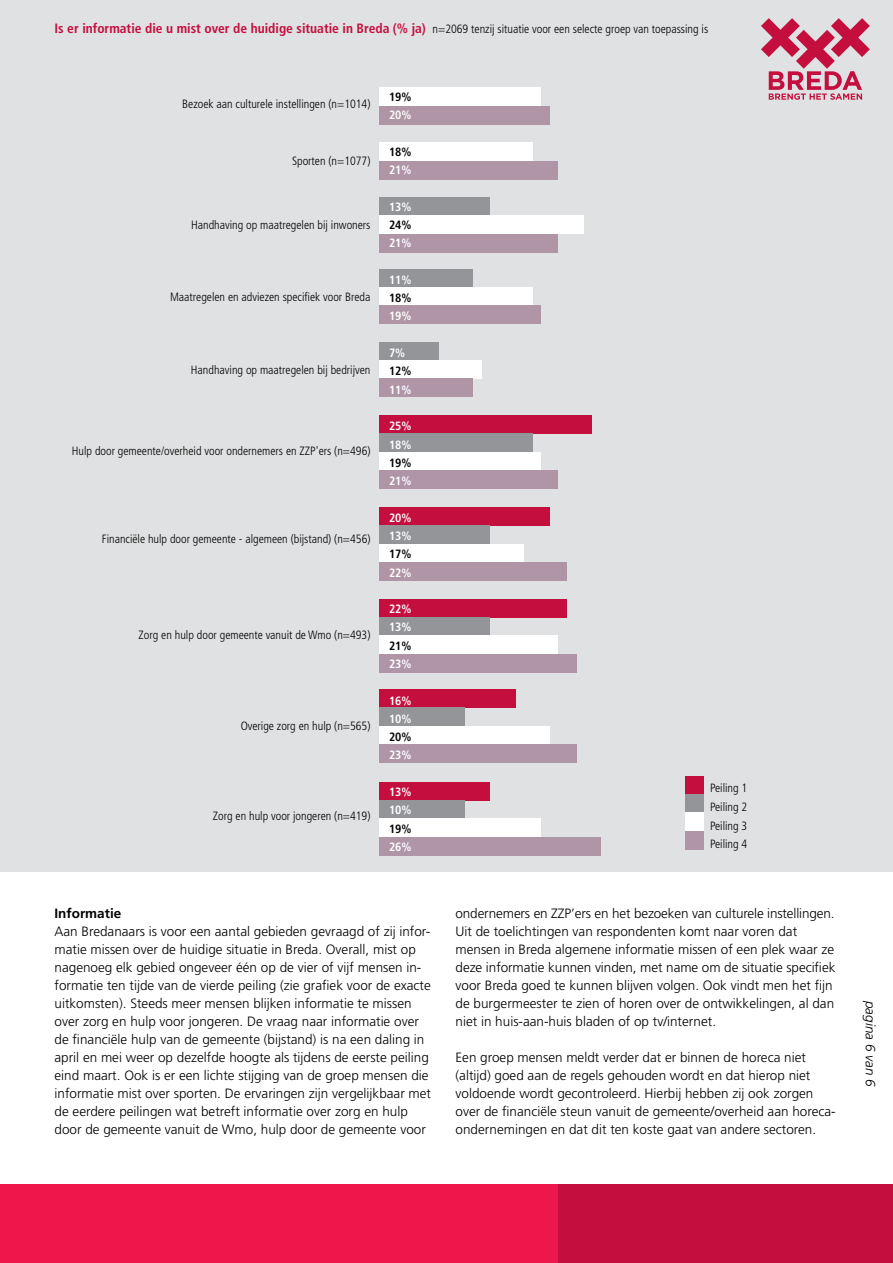
<style>
.page{position:relative;width:893px;height:1263px;background:#fff}
.page>*{position:absolute;margin:0;border:0;box-sizing:border-box;transform-origin:0 0}
.P_basistekst{font:300 13.5px/18px "Frutiger LT Std";color:#000}
.t1{font:700 condensed 13.5px "Frutiger LT Std";color:#c40e3e}
.t2{font:italic 300 13.5px "Frutiger LT Std";color:#000}
._2_kopje_zwart{font:700 13.5px "Frutiger LT Std";color:#000}
.P_Voetnoot{font:300 condensed 12px/18.8px "Frutiger LT Std";color:#000}
.t3{font:700 condensed 12px/18.3px "Frutiger LT Std";color:#fff}
.t4{font:700 condensed 12px "Frutiger LT Std";color:#000}
.s1{font-weight:300;font-size:12px;color:#000}
</style>
<div class="page">
<div style="left:0;top:0;width:893px;height:872px;background:#e0e1e2"></div>
<div style="left:379px;top:88px;width:162px;height:18px;background:#fff"></div>
<div style="left:379px;top:143px;width:153px;height:18px;background:#fff"></div>
<div style="left:379px;top:197px;width:111px;height:19px;background:#939598"></div>
<div style="left:379px;top:216px;width:204px;height:18px;background:#fff"></div>
<div style="left:379px;top:269px;width:94px;height:18px;background:#939598"></div>
<div style="left:379px;top:287px;width:153px;height:19px;background:#fff"></div>
<div style="left:379px;top:342px;width:60px;height:18px;background:#939598"></div>
<div style="left:379px;top:360px;width:102px;height:18px;background:#fff"></div>
<div style="left:379px;top:415px;width:213px;height:19px;background:#c40e3e"></div>
<div style="left:379px;top:434px;width:153px;height:18px;background:#939598"></div>
<div style="left:379px;top:452px;width:162px;height:18px;background:#fff"></div>
<div style="left:379px;top:507px;width:170px;height:19px;background:#c40e3e"></div>
<div style="left:379px;top:526px;width:111px;height:18px;background:#939598"></div>
<div style="left:379px;top:544px;width:145px;height:18px;background:#fff"></div>
<div style="left:379px;top:599px;width:187px;height:18px;background:#c40e3e"></div>
<div style="left:379px;top:617px;width:111px;height:19px;background:#939598"></div>
<div style="left:379px;top:636px;width:179px;height:18px;background:#fff"></div>
<div style="left:379px;top:689px;width:136px;height:19px;background:#c40e3e"></div>
<div style="left:379px;top:708px;width:85px;height:18px;background:#939598"></div>
<div style="left:379px;top:726px;width:170px;height:18px;background:#fff"></div>
<div style="left:0;top:1184px;width:558px;height:79px;background:#ed174c"></div>
<div style="left:558px;top:1184px;width:335px;height:79px;background:#c40e3e"></div>
<div style="left:686px;top:776px;width:18px;height:18px;background:#c40e3e"></div>
<div style="left:686px;top:794px;width:18px;height:19px;background:#939598"></div>
<div style="left:686px;top:813px;width:18px;height:18px;background:#fff"></div>
<div style="left:686px;top:831px;width:18px;height:18px;background:#af95a6"></div>
<div style="left:379px;top:106px;width:170px;height:18px;background:#af95a6"></div>
<div style="left:379px;top:161px;width:179px;height:18px;background:#af95a6"></div>
<div style="left:379px;top:234px;width:179px;height:18px;background:#af95a6"></div>
<div style="left:379px;top:306px;width:162px;height:18px;background:#af95a6"></div>
<div style="left:379px;top:378px;width:94px;height:19px;background:#af95a6"></div>
<div style="left:379px;top:470px;width:179px;height:19px;background:#af95a6"></div>
<div style="left:379px;top:562px;width:187px;height:18px;background:#af95a6"></div>
<div style="left:379px;top:654px;width:197px;height:18px;background:#af95a6"></div>
<div style="left:379px;top:744px;width:197px;height:19px;background:#af95a6"></div>
<div style="left:379px;top:782px;width:111px;height:18px;background:#c40e3e"></div>
<div style="left:379px;top:800px;width:85px;height:19px;background:#939598"></div>
<div style="left:379px;top:819px;width:162px;height:18px;background:#fff"></div>
<div style="left:379px;top:837px;width:221px;height:18px;background:#af95a6"></div>
<svg style="left:761px;top:18px;width:109px;height:82px"></svg>
<p class="t1" style="left:55px;top:20px;width:655px">Is er informatie die u mist over de huidige situatie in Breda (% ja) <span class="s1">n=2069 tenzij situatie voor een selecte groep van toepassing is</span></p>
<p class="P_Voetnoot" style="left:182px;top:94px;width:190px">Bezoek aan culturele instellingen (n=1014)</p>
<p class="P_Voetnoot" style="left:292px;top:152px;width:80px">Sporten (n=1077)</p>
<p class="P_Voetnoot" style="left:191px;top:215px;width:181px">Handhaving op maatregelen bij inwoners</p>
<p class="P_Voetnoot" style="left:170px;top:288px;width:202px">Maatregelen en adviezen specifiek voor Breda</p>
<p class="P_Voetnoot" style="left:191px;top:360px;width:181px">Handhaving op maatregelen bij bedrijven</p>
<p class="P_Voetnoot" style="left:72px;top:442px;width:300px">Hulp door gemeente/overheid voor ondernemers en ZZP'ers (n=496)</p>
<p class="P_Voetnoot" style="left:102px;top:529px;width:270px">Financiële hulp door gemeente - algemeen (bijstand) (n=456)</p>
<p class="P_Voetnoot" style="left:139px;top:626px;width:233px">Zorg en hulp door gemeente vanuit de Wmo (n=493)</p>
<p class="P_Voetnoot" style="left:241px;top:716px;width:131px">Overige zorg en hulp (n=565)</p>
<p class="P_Voetnoot" style="left:213px;top:807px;width:159px">Zorg en hulp voor jongeren (n=419)</p>
<p class="t4" style="left:389px;top:90px;width:24px">19%</p>
<p class="t3" style="left:389px;top:106px;width:24px">20%</p>
<p class="t4" style="left:389px;top:145px;width:24px">18%</p>
<p class="t3" style="left:389px;top:161px;width:24px">21%</p>
<p class="t3" style="left:389px;top:197px;width:24px">13%</p>
<p class="t4" style="left:389px;top:218px;width:24px">24%</p>
<p class="t3" style="left:389px;top:234px;width:24px">21%</p>
<p class="t3" style="left:389px;top:271px;width:24px">11%</p>
<p class="t4" style="left:389px;top:291px;width:24px">18%</p>
<p class="t3" style="left:389px;top:307px;width:24px">19%</p>
<p class="t3" style="left:389px;top:344px;width:18px">7%</p>
<p class="t4" style="left:389px;top:364px;width:24px">12%</p>
<p class="t3" style="left:389px;top:380px;width:24px">11%</p>
<p class="t3" style="left:389px;top:417px;width:24px">25%<br>18%</p>
<p class="t4" style="left:389px;top:455px;width:24px">19%</p>
<p class="t3" style="left:389px;top:472px;width:24px">21%</p>
<p class="t3" style="left:389px;top:508px;width:24px">20%<br>13%</p>
<p class="t4" style="left:389px;top:547px;width:24px">17%</p>
<p class="t3" style="left:389px;top:563px;width:24px">22%</p>
<p class="t3" style="left:389px;top:600px;width:24px">22%<br>13%</p>
<p class="t4" style="left:389px;top:638px;width:24px">21%</p>
<p class="t3" style="left:389px;top:655px;width:24px">23%</p>
<p class="t3" style="left:389px;top:691px;width:24px">16%<br>10%</p>
<p class="t4" style="left:389px;top:730px;width:24px">20%</p>
<p class="t3" style="left:389px;top:746px;width:24px">23%</p>
<p class="t3" style="left:389px;top:783px;width:24px">13%<br>10%</p>
<p class="t4" style="left:389px;top:821px;width:24px">19%</p>
<p class="t3" style="left:389px;top:837px;width:24px">26%</p>
<p class="_2_kopje_zwart" style="left:55px;top:905px;width:68px">Informatie</p>
<p class="P_basistekst" style="left:55px;top:923px;width:378px">Aan Bredanaars is voor een aantal gebieden gevraagd of zij infor&shy;matie missen over de huidige situatie in Breda. Overall, mist op nagenoeg elk gebied ongeveer één op de vier of vijf mensen in&shy;formatie ten tijde van de vierde peiling (zie grafiek voor de exacte uitkomsten). Steeds meer mensen blijken informatie te missen over zorg en hulp voor jongeren. De vraag naar informatie over de financiële hulp van de gemeente (bijstand) is na een daling in april en mei weer op dezelfde hoogte als tijdens de eerste peiling eind maart. Ook is er een lichte stijging van de groep mensen die informatie mist over sporten. De ervaringen zijn vergelijkbaar met de eerdere peilingen wat betreft informatie over zorg en hulp door de gemeente vanuit de Wmo, hulp door de gemeente voor</p>
<p class="P_Voetnoot" style="left:710px;top:779px;width:39px">Peiling 1<br>Peiling 2</p>
<p class="P_Voetnoot" style="left:710px;top:816px;width:39px">Peiling 3</p>
<p class="P_Voetnoot" style="left:710px;top:835px;width:39px">Peiling 4</p>
<p class="P_basistekst" style="left:456px;top:905px;width:381px">ondernemers en ZZP’ers en het bezoeken van culturele instellingen.</p>
<p class="P_basistekst" style="left:456px;top:923px;width:381px">Uit de toelichtingen van respondenten komt naar voren dat mensen in Breda algemene informatie missen of een plek waar ze deze informatie kunnen vinden, met name om de situatie specifiek voor Breda goed te kunnen blijven volgen. Ook vindt men het fijn de burgermeester te zien of horen over de ontwikkelingen, al dan niet in huis-aan-huis bladen of op tv/internet.</p>
<p class="P_basistekst" style="left:456px;top:1049px;width:382px">Een groep mensen meldt verder dat er binnen de horeca niet (altijd) goed aan de regels gehouden wordt en dat hierop niet voldoende wordt gecontroleerd. Hierbij hebben zij ook zorgen over de financiële steun vanuit de gemeente/overheid aan horeca&shy;ondernemingen en dat dit ten koste gaat van andere sectoren.</p>
<p class="t2" style="left:878px;top:1001px;width:87px;rotate:90deg">pagina 6 van 6</p>
</div>
